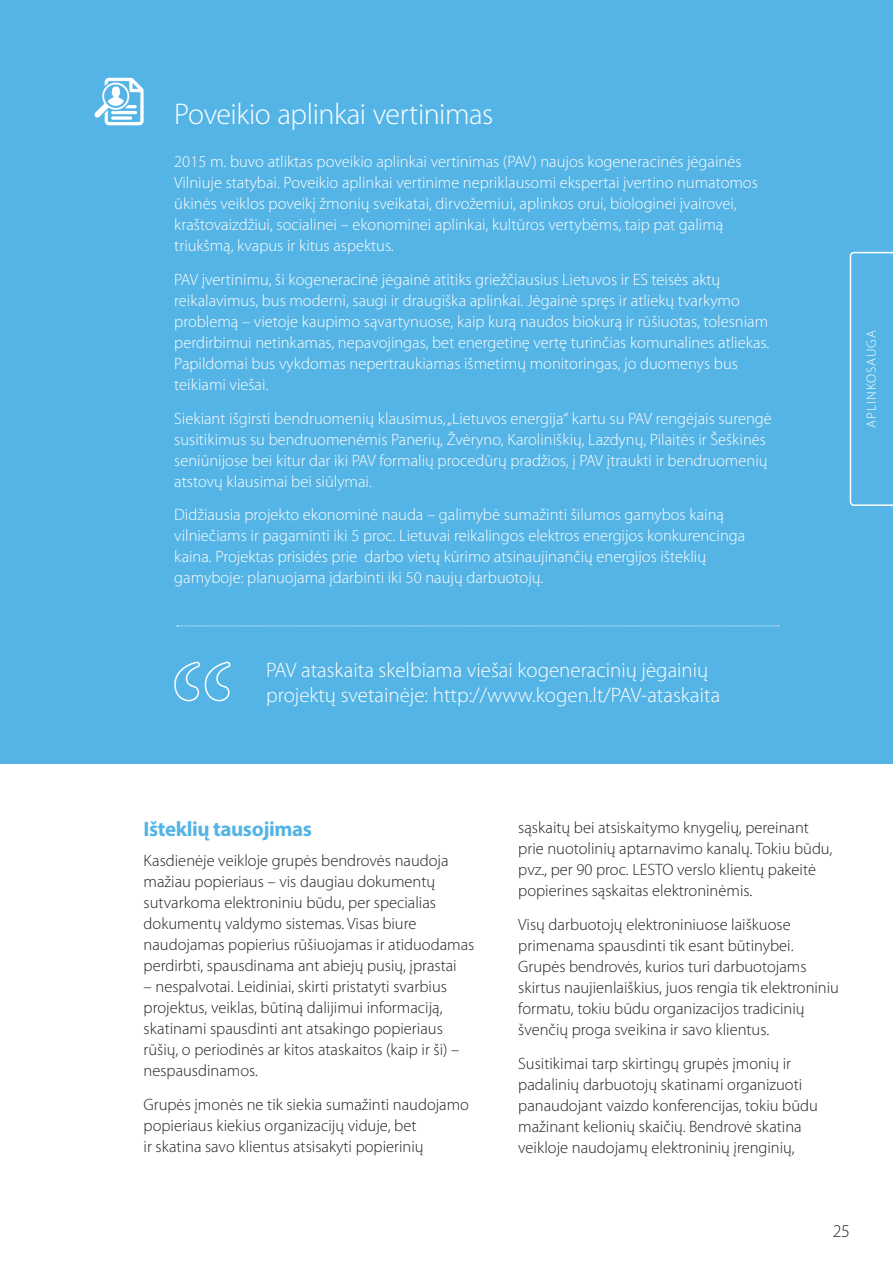
<style>
.page{position:relative;width:893px;height:1263px;background:#fff}
.page>*{position:absolute;margin:0;border:0;box-sizing:border-box;transform-origin:0 0}
.t1{font:300 30px "Myriad Pro";letter-spacing:-.015em;color:#fff}
.t2{font:300 21px/25.5px "Myriad Pro";color:#fff}
.t3{font:700 21px "Myriad Pro";letter-spacing:-.02em;color:#54b4e5}
.t4{font:300 18px "Myriad Pro";color:#231f20}
.t5{font:300 16.5px/21px "Myriad Pro";color:#fff}
.t6{font:300 16.5px/21px "Myriad Pro";color:#231f20}
.t7{font:300 13.5px "Myriad Pro";letter-spacing:.075em;color:#fff}
</style>
<div class="page">
<div style="left:0;top:0;width:893px;height:763px;background:#54b4e5"></div>
<svg style="left:850px;top:252px;width:43px;height:254px"></svg>
<svg style="left:174px;top:661px;width:56px;height:41px"></svg>
<svg style="left:177px;top:625px;width:602px;height:1px"></svg>
<svg style="left:94px;top:78px;width:50px;height:47px"></svg>
<p class="t1" style="left:174px;top:98px;width:321px">Poveikio aplinkai vertinimas</p>
<p class="t5" style="left:174px;top:151px;width:585px">2015 m. buvo atliktas poveikio aplinkai vertinimas (PAV) naujos kogeneracinės jėgainės Vilniuje statybai. Poveikio aplinkai vertinime nepriklausomi ekspertai įvertino numatomos ūkinės veiklos poveikį žmonių sveikatai, dirvožemiui, aplinkos orui, biologinei įvairovei, kraštovaizdžiui, socialinei – ekonominei aplinkai, kultūros vertybėms, taip pat galimą triukšmą, kvapus ir kitus aspektus.</p>
<p class="t5" style="left:174px;top:269px;width:597px">PAV įvertinimu, ši kogeneracinė jėgainė atitiks griežčiausius Lietuvos ir ES teisės aktų reikalavimus, bus moderni, saugi ir draugiška aplinkai. Jėgainė spręs ir atliekų tvarkymo problemą – vietoje kaupimo sąvartynuose, kaip kurą naudos biokurą ir rūšiuotas, tolesniam perdirbimui netinkamas, nepavojingas, bet energetinę vertę turinčias komunalines atliekas.<br>Papildomai bus vykdomas nepertraukiamas išmetimų monitoringas, jo duomenys bus teikiami viešai.</p>
<p class="t5" style="left:174px;top:408px;width:599px">Siekiant išgirsti bendruomenių klausimus, „Lietuvos energija“ kartu su PAV rengėjais surengė susitikimus su bendruomenėmis Panerių, Žvėryno, Karoliniškių, Lazdynų, Pilaitės ir Šeškinės seniūnijose bei kitur dar iki PAV formalių procedūrų pradžios, į PAV įtraukti ir bendruomenių atstovų klausimai bei siūlymai.</p>
<p class="t5" style="left:174px;top:505px;width:573px">Didžiausia projekto ekonominė nauda – galimybė sumažinti šilumos gamybos kainą vilniečiams ir pagaminti iki 5 proc. Lietuvai reikalingos elektros energijos konkurencinga kaina. Projektas prisidės prie darbo vietų kūrimo atsinaujinančių energijos išteklių gamyboje: planuojama įdarbinti iki 50 naujų darbuotojų.</p>
<p class="t2" style="left:266px;top:657px;width:456px">PAV ataskaita skelbiama viešai kogeneracinių jėgainių projektų svetainėje: http://www.kogen.lt/PAV-ataskaita</p>
<p class="t7" style="left:864px;top:428px;width:99px;rotate:-90deg">APLINKOSAUGA</p>
<p class="t3" style="left:144px;top:816px;width:170px">Išteklių tausojimas</p>
<p class="t6" style="left:144px;top:850px;width:332px">Kasdienėje veikloje grupės bendrovės naudoja mažiau popieriaus – vis daugiau dokumentų sutvarkoma elektroniniu būdu, per specialias dokumentų valdymo sistemas. Visas biure naudojamas popierius rūšiuojamas ir atiduodamas perdirbti, spausdinama ant abiejų pusių, įprastai</p>
<p class="t6" style="left:144px;top:976px;width:317px">– nespalvotai. Leidiniai, skirti pristatyti svarbius projektus, veiklas, būtiną dalijimui informaciją, skatinami spausdinti ant atsakingo popieriaus rūšių, o periodinės ar kitos ataskaitos (kaip ir ši) – nespausdinamos.</p>
<p class="t6" style="left:144px;top:1094px;width:327px">Grupės įmonės ne tik siekia sumažinti naudojamo popieriaus kiekius organizacijų viduje, bet<br>ir skatina savo klientus atsisakyti popierinių</p>
<p class="t6" style="left:518px;top:817px;width:316px">sąskaitų bei atsiskaitymo knygelių, pereinant prie nuotolinių aptarnavimo kanalų. Tokiu būdu, pvz., per 90 proc. LESTO verslo klientų pakeitė popierines sąskaitas elektroninėmis.</p>
<p class="t6" style="left:518px;top:914px;width:322px">Visų darbuotojų elektroniniuose laiškuose primenama spausdinti tik esant būtinybei.<br>Grupės bendrovės, kurios turi darbuotojams skirtus naujienlaiškius, juos rengia tik elektroniniu formatu, tokiu būdu organizacijos tradicinių švenčių proga sveikina ir savo klientus.</p>
<p class="t6" style="left:518px;top:1053px;width:301px">Susitikimai tarp skirtingų grupės įmonių ir padalinių darbuotojų skatinami organizuoti panaudojant vaizdo konferencijas, tokiu būdu mažinant kelionių skaičių. Bendrovė skatina veikloje naudojamų elektroninių įrenginių,</p>
<p class="t4" style="left:833px;top:1221px;width:19px">25</p>
</div>
